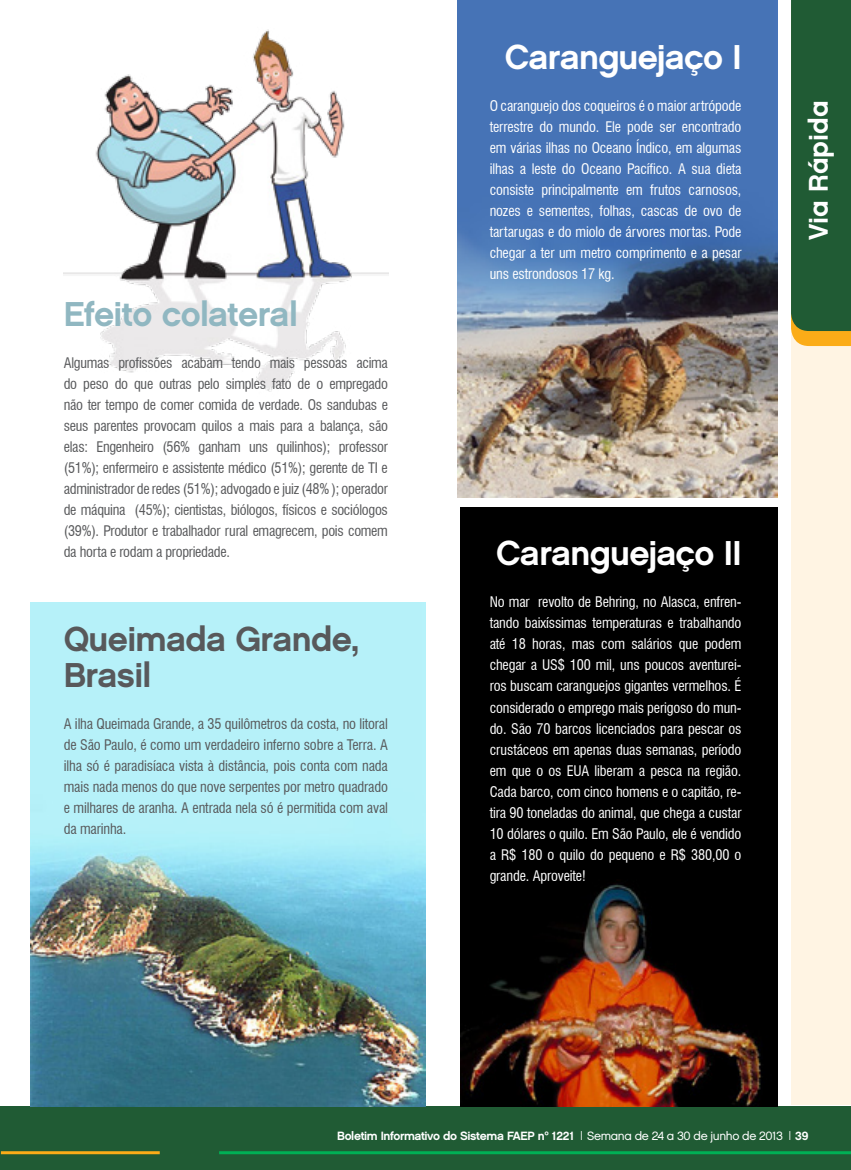
<style>
.page{position:relative;width:851px;height:1170px;background:#fff}
.page>*{position:absolute;margin:0;border:0;box-sizing:border-box;transform-origin:0 0}
.t1{font:34.5px "Chalet New York Nineteen Sixty";letter-spacing:-.02em;color:#fff}
.t2{font:34.5px/36px "Chalet New York Nineteen Sixty";letter-spacing:-.02em;color:#58595b}
.t3{font:34.5px "Chalet New York Nineteen Sixty";letter-spacing:-.02em;color:#90b7c1}
.t4{font:27px "Chalet New York Nineteen Eighty";color:#fff}
.t5{font:condensed 14.25px/21px "Swiss 721 BT";letter-spacing:-.01em;color:#fff;text-align:justify}
.t6{font:condensed 14.25px/21px "Swiss 721 BT";letter-spacing:-.01em;color:#58595b;text-align:justify}
.t7{font:12px "Chalet New York Nineteen Sixty";letter-spacing:-.03em;color:#fff}
.s1{font-family:"Chalet London Nineteen Eighty"}
</style>
<div class="page">
<div style="left:0;top:1106px;width:850px;height:63px;background:#205b34"></div>
<hr style="left:1px;top:1151px;width:159px;height:3px;background:#fbac18">
<hr style="left:219px;top:1151px;width:631px;height:3px;background:#00b055">
<img style="left:460px;top:507px;width:317px;height:599px">
<img style="left:64px;top:29px;width:324px;height:363px">
<img style="left:458px;top:0;width:319px;height:497px">
<img style="left:30px;top:602px;width:395px;height:504px">
<div style="left:790px;top:0;width:60px;height:1104px;background:#fff4e3"></div>
<svg style="left:790px;top:0;width:60px;height:346px;background:#3b6c44"></svg>
<p class="t3" style="left:64px;top:293px;width:235px">Efeito colateral</p>
<p class="t6" style="left:64px;top:352px;width:325px">Algumas profissões acabam tendo mais pessoas acima do peso do que outras pelo simples fato de o empregado não ter tempo de comer comida de verdade. Os sandubas e seus parentes provocam quilos a mais para a balança, são elas: Engenheiro (56% ganham uns quilinhos); professor (51%); enfermeiro e assistente médico (51%); gerente de TI e administrador de redes (51%); advogado e juiz (48% ); operador de máquina (45%); cientistas, biólogos, físicos e sociólogos (39%). Produtor e trabalhador rural emagrecem, pois comem da horta e rodam a propriedade.</p>
<p class="t2" style="left:64px;top:620px;width:297px">Queimada Grande,<br>Brasil</p>
<p class="t6" style="left:64px;top:713px;width:325px">A ilha Queimada Grande, a 35 quilômetros da costa, no litoral de São Paulo, é como um verdadeiro inferno sobre a Terra. A ilha só é paradisíaca vista à distância, pois conta com nada mais nada menos do que nove serpentes por metro quadrado e milhares de aranha. A entrada nela só é permitida com aval da marinha.</p>
<p class="t1" style="left:504px;top:36px;width:238px">Caranguejaço I</p>
<p class="t5" style="left:489px;top:95px;width:253px">O caranguejo dos coqueiros é o maior artrópode terrestre do mundo. Ele pode ser encontrado em várias ilhas no Oceano Índico, em algumas ilhas a leste do Oceano Pacífico. A sua dieta consiste principalmente em frutos carnosos, nozes e sementes, folhas, cascas de ovo de tartarugas e do miolo de árvores mortas. Pode chegar a ter um metro comprimento e a pesar uns estrondosos 17 kg.</p>
<p class="t4" style="left:801px;top:240px;width:141px;rotate:-90deg">Via Rápida</p>
<p class="t1" style="left:496px;top:532px;width:247px">Caranguejaço II</p>
<p class="t5" style="left:489px;top:591px;width:253px">No mar revolto de Behring, no Alasca, enfren&shy;tando baixíssimas temperaturas e trabalhando até 18 horas, mas com salários que podem chegar a US$ 100 mil, uns poucos aventurei&shy;ros buscam caranguejos gigantes vermelhos. É considerado o emprego mais perigoso do mun&shy;do. São 70 barcos licenciados para pescar os crustáceos em apenas duas semanas, período em que o os EUA liberam a pesca na região.<br>Cada barco, com cinco homens e o capitão, re&shy;tira 90 toneladas do animal, que chega a custar 10 dólares o quilo. Em São Paulo, ele é vendido a R$ 180 o quilo do pequeno e R$ 380,00 o grande. Aproveite!</p>
<p class="t7" style="left:337px;top:1128px;width:472px">Boletim Informativo do Sistema FAEP nº 1221 | <span class="s1">Semana de 24 a 30 de junho de 2013</span> | 39</p>
</div>
